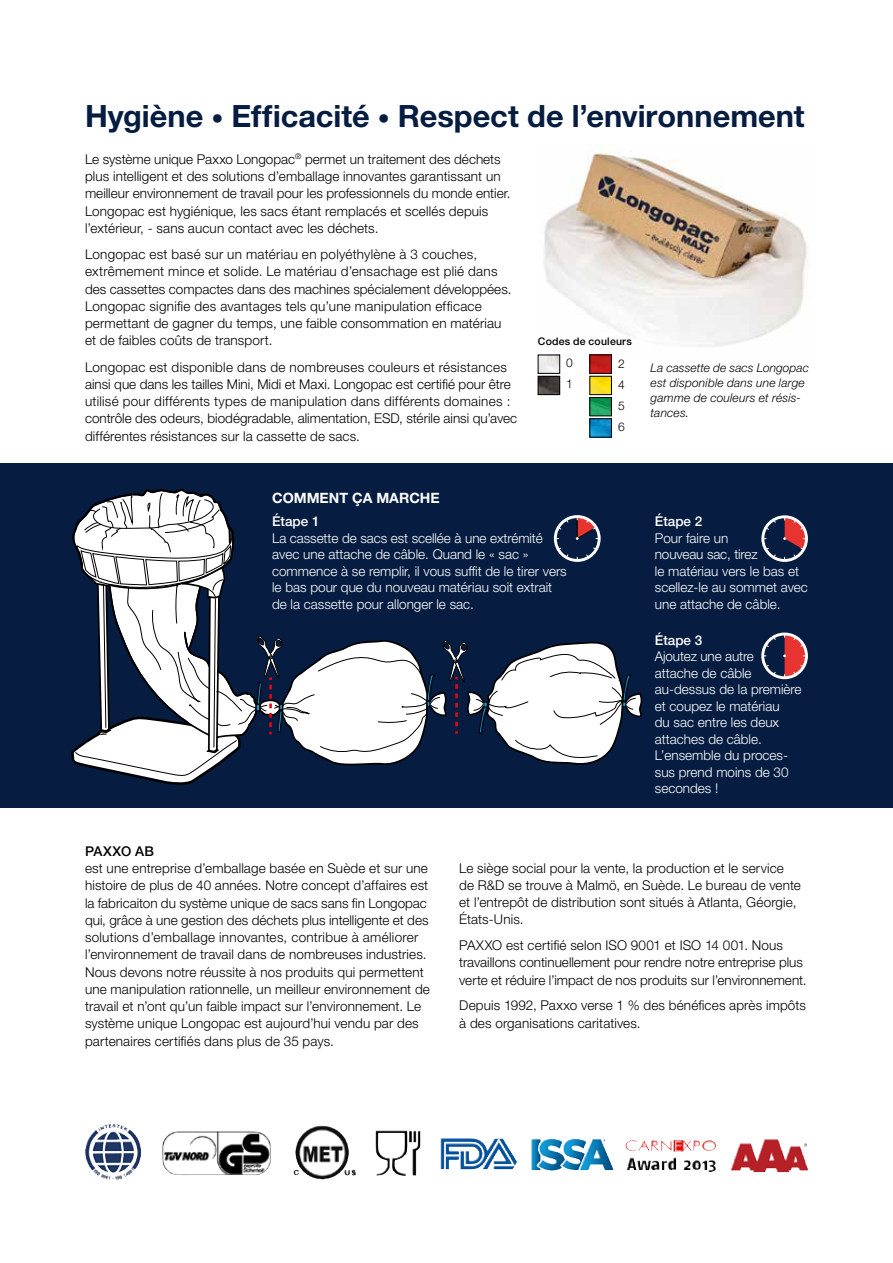
<style>
.page{position:relative;width:893px;height:1263px;background:#fff}
.page>*{position:absolute;margin:0;border:0;box-sizing:border-box;transform-origin:0 0}
.t1{font:700 30.75px "Helvetica Neue LT Std";color:#061d41}
.t2{font:700 14.25px "Helvetica Neue LT Std";color:#fff}
.t3{font:300 13.5px/17.2px "Helvetica Neue LT Std";letter-spacing:.01em;color:#000}
.t4{font:300 13.5px/16.5px "Helvetica Neue LT Std";color:#fff}
.t5{font:500 13.5px "Helvetica Neue LT Std";color:#fff}
.t6{font:500 13.5px "Helvetica Neue LT Std";letter-spacing:.015em;color:#000}
.t7{font:italic 300 12px/15px "Helvetica Neue LT Std";letter-spacing:.01em;color:#000}
.t8{font:300 12px/21px "Helvetica Neue LT Std";color:#000}
.t9{font:500 10.5px "Helvetica Neue LT Std";letter-spacing:.02em;color:#000}
.s1{font-size:24px}
</style>
<div class="page">
<img style="left:537px;top:151px;width:270px;height:206px">
<div style="left:0;top:463px;width:893px;height:345px;background:#061d41"></div>
<img style="left:100px;top:1124px;width:249px;height:55px">
<img style="left:540px;top:357px;width:18px;height:14px">
<img style="left:540px;top:378px;width:18px;height:15px">
<div style="left:538px;top:376px;width:22px;height:19px;border:1px solid #000"></div>
<img style="left:592px;top:378px;width:18px;height:15px">
<div style="left:590px;top:376px;width:22px;height:19px;border:1px solid #000"></div>
<img style="left:592px;top:399px;width:18px;height:15px">
<div style="left:590px;top:397px;width:22px;height:19px;border:1px solid #000"></div>
<img style="left:592px;top:357px;width:18px;height:14px">
<img style="left:592px;top:421px;width:18px;height:14px">
<div style="left:761px;top:515px;width:47px;height:47px;border:3px solid #fff;border-radius:50%"></div>
<svg style="left:766px;top:519px;width:10px;height:11px"></svg>
<svg style="left:766px;top:547px;width:10px;height:11px"></svg>
<svg style="left:783px;top:517px;width:25px;height:43px"></svg>
<svg style="left:71px;top:489px;width:572px;height:296px"></svg>
<div style="left:761px;top:632px;width:47px;height:47px;border:3px solid #fff;border-radius:50%"></div>
<svg style="left:765px;top:637px;width:11px;height:10px"></svg>
<svg style="left:765px;top:664px;width:11px;height:11px"></svg>
<svg style="left:783px;top:634px;width:25px;height:45px"></svg>
<h1 class="t1" style="left:85px;top:97px;width:721px">Hygiène <span class="s1">•</span> Efficacité <span class="s1">•</span> Respect de l’environnement</h1>
<p class="t3" style="left:85px;top:150px;width:427px">Le système unique Paxxo Longopac<sup>®</sup> permet un traitement des déchets plus intelligent et des solutions d’emballage innovantes garantissant un meilleur environnement de travail pour les professionnels du monde entier.<br>Longopac est hygiénique, les sacs étant remplacés et scellés depuis l’extérieur, - sans aucun contact avec les déchets.</p>
<p class="t3" style="left:85px;top:245px;width:428px">Longopac est basé sur un matériau en polyéthylène à 3 couches, extrêmement mince et solide. Le matériau d’ensachage est plié dans des cassettes compactes dans des machines spécialement développées.<br>Longopac signifie des avantages tels qu’une manipulation efficace permettant de gagner du temps, une faible consommation en matériau et de faibles coûts de transport.</p>
<p class="t3" style="left:85px;top:358px;width:434px">Longopac est disponible dans de nombreuses couleurs et résistances ainsi que dans les tailles Mini, Midi et Maxi. Longopac est certifié pour être utilisé pour différents types de manipulation dans différents domaines : contrôle des odeurs, biodégradable, alimentation, ESD, stérile ainsi qu’avec différentes résistances sur la cassette de sacs.</p>
<p class="t9" style="left:538px;top:335px;width:95px">Codes de couleurs</p>
<p class="t8" style="left:566px;top:352px;width:8px">0<br>1</p>
<p class="t8" style="left:618px;top:353px;width:8px;text-align:justify">2<br>4<br>5<br>6</p>
<p class="t7" style="left:651px;top:360px;width:160px">La cassette de sacs Longopac est disponible dans une large gamme de couleurs et résis&shy;tances.</p>
<p class="t2" style="left:272px;top:490px;width:169px">COMMENT ÇA MARCHE</p>
<p class="t5" style="left:272px;top:513px;width:49px">Étape 1</p>
<p class="t4" style="left:272px;top:529px;width:296px">La cassette de sacs est scellée à une extrémité avec une attache de câble. Quand le « sac » commence à se remplir, il vous suffit de le tirer vers le bas pour que du nouveau matériau soit extrait de la cassette pour allonger le sac.</p>
<p class="t5" style="left:655px;top:513px;width:49px">Étape 2</p>
<p class="t4" style="left:655px;top:529px;width:155px">Pour faire un<br>nouveau sac, tirez<br>le matériau vers le bas et scellez-le au sommet avec une attache de câble.</p>
<p class="t5" style="left:655px;top:632px;width:49px">Étape 3</p>
<p class="t4" style="left:655px;top:648px;width:148px">Ajoutez une autre<br>attache de câble au-dessus de la première et coupez le matériau<br>du sac entre les deux attaches de câble.<br>L’ensemble du proces&shy;sus prend moins de 30 secondes !</p>
<p class="t6" style="left:85px;top:843px;width:70px">PAXXO AB</p>
<p class="t3" style="left:85px;top:859px;width:346px">est une entreprise d’emballage basée en Suède et sur une histoire de plus de 40 années. Notre concept d’affaires est la fabricaiton du système unique de sacs sans fin Longopac qui, grâce à une gestion des déchets plus intelligente et des solutions d’emballage innovantes, contribue à améliorer l’environnement de travail dans de nombreuses industries.<br>Nous devons notre réussite à nos produits qui permettent une manipulation rationnelle, un meilleur environnement de travail et n’ont qu’un faible impact sur l’environnement. Le système unique Longopac est aujourd’hui vendu par des partenaires certifiés dans plus de 35 pays.</p>
<p class="t3" style="left:459px;top:859px;width:343px">Le siège social pour la vente, la production et le service de R&amp;D se trouve à Malmö, en Suède. Le bureau de vente et l’entrepôt de distribution sont situés à Atlanta, Géorgie, États-Unis.</p>
<p class="t3" style="left:459px;top:936px;width:349px">PAXXO est certifié selon ISO 9001 et ISO 14 001. Nous travaillons continuellement pour rendre notre entreprise plus verte et réduire l’impact de nos produits sur l’environnement.</p>
<p class="t3" style="left:459px;top:997px;width:348px">Depuis 1992, Paxxo verse 1 % des bénéfices après impôts à des organisations caritatives.</p>
</div>
